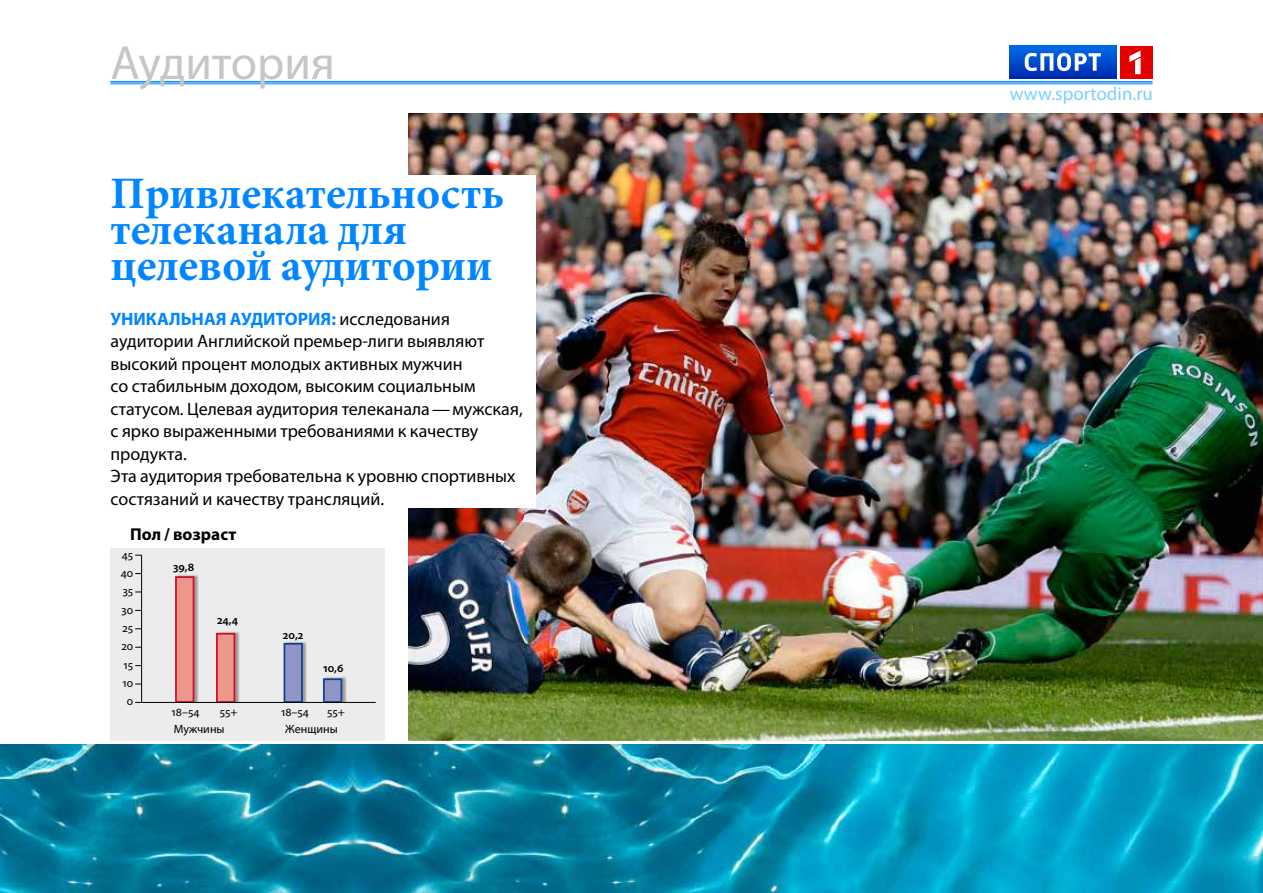
<style>
.page{position:relative;width:1263px;height:893px;background:#fff}
.page>*{position:absolute;margin:0;border:0;box-sizing:border-box;transform-origin:0 0}
.t1{font:48px "Myriad Pro";color:#c5c6c6}
.t2{font:700 45px/36px "Minion Pro";color:#0086ff}
.t3{font:18.9px "Myriad Pro";color:#7dcfff}
.t4{font:18px/22.5px "Myriad Pro";color:#000}
.t5{font:700 17.25px "Myriad Pro";color:#000}
.t6{font:12px/18.5px "Myriad Pro";color:#000;text-align:center}
.t7{font:600 12px "Myriad Pro";color:#000}
.s1{font-weight:700;color:#0086ff}
</style>
<div class="page">
<div style="left:1009px;top:46px;width:108px;height:32px;background:linear-gradient(to bottom,#006cea,#002cb1)"></div>
<div style="left:1120px;top:46px;width:32px;height:32px;background:#e50000"></div>
<svg style="left:1129px;top:50px;width:11px;height:24px"></svg>
<svg style="left:1025px;top:53px;width:76px;height:18px"></svg>
<hr style="left:110px;top:84px;width:1042px;height:1px;background:#0086ff">
<hr style="left:110px;top:81px;width:1042px;height:2px;background:#0086ff">
<img style="left:0;top:744px;width:1263px;height:149px">
<div style="left:111px;top:548px;width:274px;height:192px;background:#ececec"></div>
<svg style="left:135px;top:554px;width:241px;height:149px"></svg>
<img style="left:408px;top:114px;width:855px;height:626px">
<div style="left:111px;top:175px;width:425px;height:333px;background:#fff"></div>
<h1 class="t1" style="left:110px;top:33px;width:226px">Аудитория</h1>
<h2 class="t2" style="left:111px;top:175px;width:395px">Привлекательность телеканала для целевой аудитории</h2>
<p class="t4" style="left:111px;top:307px;width:414px"><span class="s1">УНИКАЛЬНАЯ АУДИТОРИЯ:</span> исследования аудитории Английской премьер-лиги выявляют высокий процент молодых активных мужчин<br>со стабильным доходом, высоким социальным статусом. Целевая аудитория телеканала—мужская, с ярко выраженными требованиями к качеству продукта.<br>Эта аудитория требовательна к уровню спортивных состязаний и качеству трансляций.</p>
<p class="t5" style="left:130px;top:523px;width:108px">Пол / возраст</p>
<p class="t6" style="left:122px;top:546px;width:13px">45</p>
<p class="t6" style="left:121px;top:563px;width:14px">40</p>
<p class="t6" style="left:123px;top:581px;width:12px">35</p>
<p class="t6" style="left:121px;top:600px;width:13px;text-align:justify">30<br>25<br>20</p>
<p class="t6" style="left:124px;top:655px;width:11px">15</p>
<p class="t6" style="left:122px;top:674px;width:12px;line-height:17.7px">10<br>0</p>
<p class="t7" style="left:173px;top:559px;width:23px">39,8</p>
<p class="t7" style="left:217px;top:613px;width:23px">24,4</p>
<p class="t7" style="left:283px;top:627px;width:22px">20,2</p>
<p class="t7" style="left:323px;top:660px;width:22px">10,6</p>
<p class="t6" style="left:171px;top:702px;width:29px">18–54</p>
<p class="t6" style="left:220px;top:702px;width:19px">55+</p>
<p class="t6" style="left:281px;top:702px;width:29px">18–54</p>
<p class="t6" style="left:327px;top:702px;width:19px">55+</p>
<p class="t6" style="left:174px;top:719px;width:52px">Мужчины</p>
<p class="t6" style="left:285px;top:719px;width:54px">Женщины</p>
<p class="t3" style="left:1010px;top:82px;width:145px">www.sportodin.ru</p>
</div>
